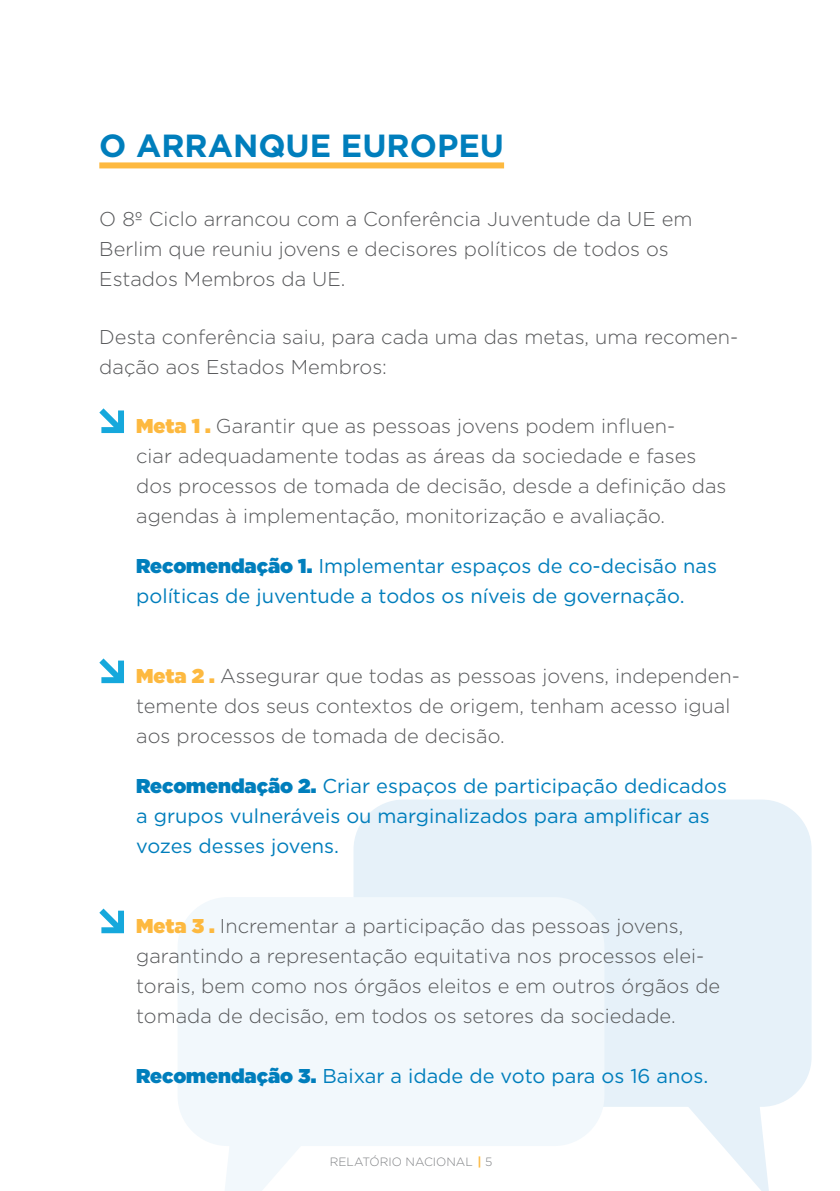
<style>
.page{position:relative;width:840px;height:1191px;background:#fff}
.page>*{position:absolute;margin:0;border:0;box-sizing:border-box;transform-origin:0 0}
.t1{font:700 32px "Gotham";color:#007ebc}
.t2{font:300 20px/30px "Gotham";color:#57585a}
.t3{font:20px/30px "Gotham";color:#007ebc}
.t4{font:300 12px "Gotham";color:#808285}
.s1{font-weight:900;color:#fdb940}
.s2{font-weight:900}
.s3{font-weight:700;color:#fdb940}
</style>
<div class="page">
<svg style="left:668px;top:1105px;width:101px;height:86px"></svg>
<div style="left:353px;top:799px;width:458px;height:307px;background:#e6f1f9;border-radius:50px"></div>
<svg style="left:225px;top:1146px;width:75px;height:45px"></svg>
<div style="left:177px;top:897px;width:427px;height:249px;background:#f2f8fc;border-radius:50px"></div>
<div style="left:99px;top:162px;width:405px;height:6px;background:#fdb940"></div>
<svg style="left:99px;top:408px;width:25px;height:25px"></svg>
<svg style="left:99px;top:658px;width:25px;height:25px"></svg>
<svg style="left:99px;top:908px;width:25px;height:25px"></svg>
<h1 class="t1" style="left:99px;top:128px;width:406px">O ARRANQUE EUROPEU</h1>
<p class="t2" style="left:99px;top:203px;width:594px">O 8º Ciclo arrancou com a Conferência Juventude da UE em<br>Berlim que reuniu jovens e decisores políticos de todos os<br>Estados Membros da UE.</p>
<p class="t2" style="left:99px;top:321px;width:640px">Desta conferência saiu, para cada uma das metas, uma recomen&shy;dação aos Estados Membros:</p>
<p class="t2" style="left:136px;top:410px;width:591px"><span class="s1">Meta 1 .</span> Garantir que as pessoas jovens podem influen-<br>ciar adequadamente todas as áreas da sociedade e fases dos processos de tomada de decisão, desde a definição das agendas à implementação, monitorização e avaliação.</p>
<p class="t3" style="left:136px;top:550px;width:582px"><span class="s2">Recomendação 1.</span> Implementar espaços de co-decisão nas políticas de juventude a todos os níveis de governação.</p>
<p class="t2" style="left:136px;top:660px;width:605px"><span class="s1">Meta 2 .</span> Assegurar que todas as pessoas jovens, independen&shy;temente dos seus contextos de origem, tenham acesso igual aos processos de tomada de decisão.</p>
<p class="t3" style="left:136px;top:770px;width:592px"><span class="s2">Recomendação 2.</span> Criar espaços de participação dedicados a grupos vulneráveis ou marginalizados para amplificar as vozes desses jovens.</p>
<p class="t2" style="left:136px;top:910px;width:585px"><span class="s1">Meta 3 .</span> Incrementar a participação das pessoas jovens, garantindo a representação equitativa nos processos elei&shy;torais, bem como nos órgãos eleitos e em outros órgãos de tomada de decisão, em todos os setores da sociedade.</p>
<p class="t3" style="left:136px;top:1060px;width:573px"><span class="s2">Recomendação 3.</span> Baixar a idade de voto para os 16 anos.</p>
<p class="t4" style="left:330px;top:1154px;width:164px">RELATÓRIO NACIONAL <span class="s3">|</span> 5</p>
</div>
